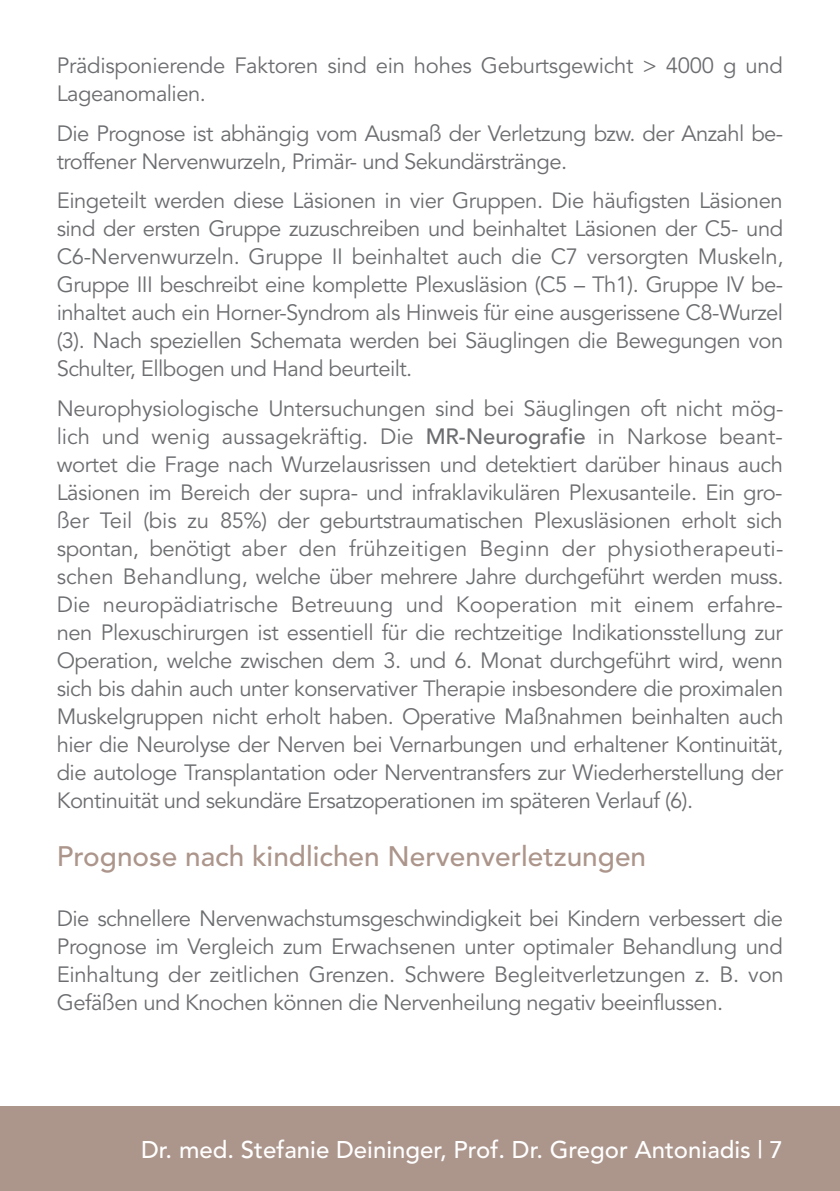
<style>
.page{position:relative;width:840px;height:1191px;background:#fff}
.page>*{position:absolute;margin:0;border:0;box-sizing:border-box;transform-origin:0 0}
.t1{font:500 28px "Avenir LT Std";color:#ac958b}
.t2{font:500 24px "Avenir LT Std";color:#fff}
.t3{font:22px/28px "Avenir LT Std";letter-spacing:-.025em;color:#6c6d70;text-align:justify}
.s1{font-weight:500}
.s2{font-family:"Avenir"}
</style>
<div class="page">
<div style="left:0;top:1106px;width:839px;height:85px;background:#ac958b"></div>
<p class="t3" style="left:57px;top:52px;width:727px">Prädisponierende Faktoren sind ein hohes Geburtsgewicht &gt; 4000 g und<br>Lageanomalien.</p>
<p class="t3" style="left:57px;top:120px;width:727px">Die Prognose ist abhängig vom Ausmaß der Verletzung bzw. der Anzahl be&shy;troffener Nervenwurzeln, Primär- und Sekundärstränge.</p>
<p class="t3" style="left:57px;top:187px;width:728px">Eingeteilt werden diese Läsionen in vier Gruppen. Die häufigsten Läsionen sind der ersten Gruppe zuzuschreiben und beinhaltet Läsionen der C5- und C6-Nervenwurzeln. Gruppe II beinhaltet auch die C7 versorgten Muskeln, Gruppe III beschreibt eine komplette Plexusläsion (C5 – Th1). Gruppe IV be&shy;inhaltet auch ein Horner-Syndrom als Hinweis für eine ausgerissene C8-Wurzel (3). Nach speziellen Schemata werden bei Säuglingen die Bewegungen von Schulter, Ellbogen und Hand beurteilt.</p>
<p class="t3" style="left:57px;top:394px;width:728px">Neurophysiologische Untersuchungen sind bei Säuglingen oft nicht mög&shy;lich und wenig aussagekräftig. Die <span class="s1">MR-Neurografie</span> in Narkose beant&shy;wortet die Frage nach Wurzelausrissen und detektiert darüber hinaus auch Läsionen im Bereich der supra- und infraklavikulären Plexusanteile. Ein gro&shy;ßer Teil (bis zu 85%) der geburtstraumatischen Plexusläsionen erholt sich spontan, benötigt aber den frühzeitigen Beginn der physiotherapeuti&shy;schen Behandlung, welche über mehrere Jahre durchgeführt werden muss.<br>Die neuropädiatrische Betreuung und Kooperation mit einem erfahre&shy;nen Plexuschirurgen ist essentiell für die rechtzeitige Indikationsstellung zur Operation, welche zwischen dem 3. und 6. Monat durchgeführt wird, wenn sich bis dahin auch unter konservativer Therapie insbesondere die proximalen Muskelgruppen nicht erholt haben. Operative Maßnahmen beinhalten auch hier die Neurolyse der Nerven bei Vernarbungen und erhaltener Kontinuität, die autologe Transplantation oder Nerventransfers zur Wiederherstellung der Kontinuität und sekundäre Ersatzoperationen im späteren Verlauf (6).</p>
<p class="t1" style="left:57px;top:840px;width:590px">Prognose nach kindlichen Nervenverletzungen</p>
<p class="t3" style="left:57px;top:904px;width:728px">Die schnellere Nervenwachstumsgeschwindigkeit bei Kindern verbessert die Prognose im Vergleich zum Erwachsenen unter optimaler Behandlung und Einhaltung der zeitlichen Grenzen. Schwere Begleitverletzungen z. B. von Gefäßen und Knochen können die Nervenheilung negativ beeinflussen.</p>
<p class="t2" style="left:141px;top:1136px;width:643px">Dr. med. Stefanie Deininger, Prof. Dr. Gregor Antoniadis <span class="s2">| 7</span></p>
</div>
